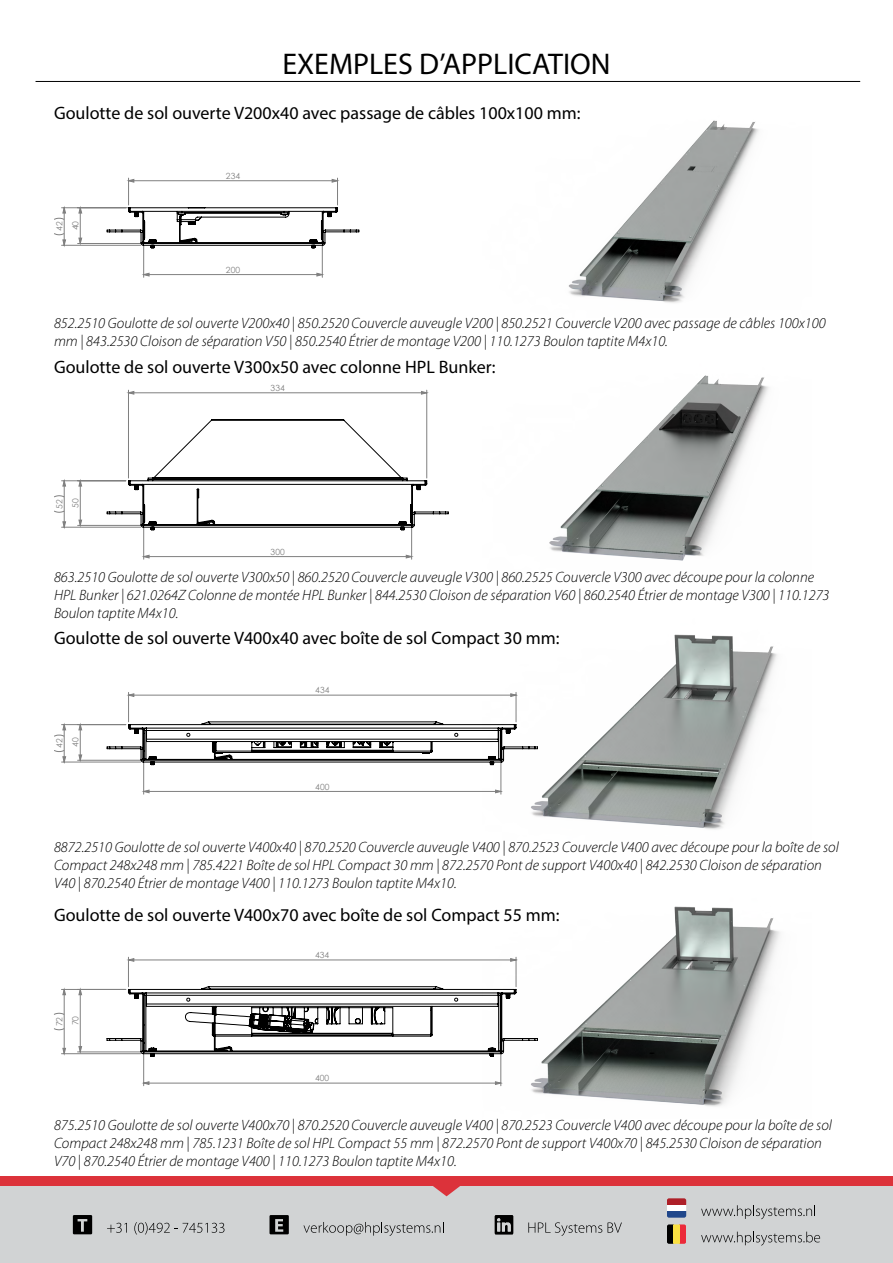
<style>
.page{position:relative;width:893px;height:1263px;background:#fff}
.page>*{position:absolute;margin:0;border:0;box-sizing:border-box;transform-origin:0 0}
.t1{font:30px "Myriad Pro";color:#000}
.t2{font:18px "Myriad Pro";color:#000}
.t3{font:italic 300 15px/18px "Myriad Pro";color:#000}
.t4{font:8.55px/16px "Century Gothic";color:#808080}
</style>
<div class="page">
<div style="left:0;top:1181px;width:893px;height:82px;background:#d1d3d4"></div>
<hr style="left:36px;top:81px;width:824px;height:1px;background:#000">
<svg style="left:0;top:1177px;width:893px;height:19px"></svg>
<img style="left:494px;top:1215px;width:20px;height:20px">
<svg style="left:528px;top:1222px;width:94px;height:14px"></svg>
<svg style="left:73px;top:1215px;width:19px;height:19px"></svg>
<svg style="left:107px;top:1223px;width:20px;height:10px"></svg>
<svg style="left:134px;top:1222px;width:90px;height:12px"></svg>
<svg style="left:269px;top:1215px;width:20px;height:19px"></svg>
<svg style="left:303px;top:1222px;width:141px;height:14px"></svg>
<div style="left:667px;top:1211px;width:19px;height:7px;background:#20478b"></div>
<div style="left:667px;top:1205px;width:19px;height:6px;background:#fff"></div>
<div style="left:667px;top:1198px;width:19px;height:7px;background:#ae1f28"></div>
<div style="left:667px;top:1224px;width:6px;height:20px;background:#000"></div>
<div style="left:680px;top:1224px;width:6px;height:20px;background:#ec2a3a"></div>
<div style="left:673px;top:1224px;width:7px;height:20px;background:#fae042"></div>
<svg style="left:701px;top:1205px;width:114px;height:14px"></svg>
<svg style="left:701px;top:1231px;width:119px;height:14px"></svg>
<svg style="left:54px;top:178px;width:306px;height:99px"></svg>
<img style="left:495px;top:634px;width:282px;height:196px">
<img style="left:549px;top:375px;width:220px;height:186px">
<img style="left:568px;top:120px;width:191px;height:183px">
<img style="left:500px;top:906px;width:280px;height:201px">
<svg style="left:54px;top:391px;width:370px;height:167px"></svg>
<hr style="left:143px;top:527px;width:1px;height:32px;background:#808080">
<hr style="left:411px;top:527px;width:1px;height:32px;background:#808080">
<hr style="left:128px;top:392px;width:299px;height:1px;background:#808080">
<hr style="left:426px;top:390px;width:1px;height:88px;background:#808080">
<hr style="left:128px;top:390px;width:1px;height:88px;background:#808080">
<hr style="left:64px;top:481px;width:1px;height:46px;background:#808080">
<hr style="left:62px;top:480px;width:64px;height:1px;background:#808080">
<hr style="left:62px;top:527px;width:79px;height:1px;background:#808080">
<hr style="left:80px;top:481px;width:1px;height:44px;background:#808080">
<hr style="left:78px;top:525px;width:63px;height:1px;background:#808080">
<svg style="left:144px;top:555px;width:268px;height:3px"></svg>
<svg style="left:106px;top:419px;width:343px;height:112px"></svg>
<svg style="left:54px;top:693px;width:463px;height:100px"></svg>
<hr style="left:144px;top:791px;width:357px;height:1px;background:#808080">
<hr style="left:143px;top:761px;width:1px;height:33px;background:#808080">
<hr style="left:501px;top:761px;width:1px;height:33px;background:#808080">
<hr style="left:129px;top:695px;width:387px;height:1px;background:#808080">
<hr style="left:516px;top:692px;width:1px;height:30px;background:#808080">
<hr style="left:128px;top:692px;width:1px;height:30px;background:#808080">
<hr style="left:80px;top:725px;width:1px;height:35px;background:#808080">
<hr style="left:78px;top:760px;width:63px;height:1px;background:#808080">
<hr style="left:64px;top:725px;width:1px;height:37px;background:#808080">
<hr style="left:62px;top:762px;width:79px;height:1px;background:#808080">
<hr style="left:62px;top:724px;width:64px;height:1px;background:#808080">
<svg style="left:495px;top:790px;width:6px;height:3px"></svg>
<svg style="left:106px;top:721px;width:432px;height:45px"></svg>
<svg style="left:54px;top:958px;width:463px;height:127px"></svg>
<hr style="left:144px;top:1083px;width:357px;height:1px;background:#808080">
<hr style="left:143px;top:1053px;width:1px;height:33px;background:#808080">
<hr style="left:501px;top:1053px;width:1px;height:33px;background:#808080">
<hr style="left:128px;top:960px;width:388px;height:1px;background:#808080">
<hr style="left:516px;top:957px;width:1px;height:30px;background:#808080">
<hr style="left:128px;top:957px;width:1px;height:30px;background:#808080">
<hr style="left:64px;top:989px;width:1px;height:65px;background:#808080">
<hr style="left:61px;top:989px;width:65px;height:1px;background:#808080">
<hr style="left:61px;top:1053px;width:80px;height:1px;background:#808080">
<hr style="left:80px;top:989px;width:1px;height:63px;background:#808080">
<hr style="left:78px;top:1052px;width:63px;height:1px;background:#808080">
<svg style="left:79px;top:1046px;width:3px;height:6px"></svg>
<svg style="left:106px;top:986px;width:432px;height:71px"></svg>
<h1 class="t1" style="left:282px;top:45px;width:330px">EXEMPLES D’APPLICATION</h1>
<p class="t2" style="left:54px;top:102px;width:528px">Goulotte de sol ouverte V200x40 avec passage de câbles 100x100 mm:</p>
<p class="t4" style="left:51px;top:231px;width:12px;rotate:-90deg">42<br>40</p>
<p class="t4" style="left:226px;top:168px;width:16px">234</p>
<p class="t4" style="left:226px;top:261px;width:16px">200</p>
<p class="t3" style="left:54px;top:313px;width:773px">852.2510 Goulotte de sol ouverte V200x40 | 850.2520 Couvercle auveugle V200 | 850.2521 Couvercle V200 avec passage de câbles 100x100 mm | 843.2530 Cloison de séparation V50 | 850.2540 Étrier de montage V200 | 110.1273 Boulon taptite M4x10.</p>
<p class="t2" style="left:54px;top:356px;width:443px">Goulotte de sol ouverte V300x50 avec colonne HPL Bunker:</p>
<p class="t4" style="left:51px;top:509px;width:12px;rotate:-90deg">52<br>50</p>
<p class="t4" style="left:271px;top:380px;width:16px">334</p>
<p class="t4" style="left:271px;top:543px;width:16px">300</p>
<p class="t3" style="left:54px;top:568px;width:777px">863.2510 Goulotte de sol ouverte V300x50 | 860.2520 Couvercle auveugle V300 | 860.2525 Couvercle V300 avec découpe pour la colonne<br>HPL Bunker | 621.0264Z Colonne de montée HPL Bunker | 844.2530 Cloison de séparation V60 | 860.2540 Étrier de montage V300 | 110.1273<br>Boulon taptite M4x10.</p>
<p class="t2" style="left:54px;top:626px;width:507px">Goulotte de sol ouverte V400x40 avec boîte de sol Compact 30 mm:</p>
<p class="t4" style="left:51px;top:748px;width:12px;rotate:-90deg">42<br>40</p>
<p class="t4" style="left:315px;top:682px;width:16px">434</p>
<p class="t4" style="left:315px;top:778px;width:16px">400</p>
<p class="t3" style="left:54px;top:838px;width:786px">8872.2510 Goulotte de sol ouverte V400x40 | 870.2520 Couvercle auveugle V400 | 870.2523 Couvercle V400 avec découpe pour la boîte de sol<br>Compact 248x248 mm | 785.4221 Boîte de sol HPL Compact 30 mm | 872.2570 Pont de support V400x40 | 842.2530 Cloison de séparation<br>V40 | 870.2540 Étrier de montage V400 | 110.1273 Boulon taptite M4x10.</p>
<p class="t2" style="left:54px;top:904px;width:507px">Goulotte de sol ouverte V400x70 avec boîte de sol Compact 55 mm:</p>
<p class="t4" style="left:51px;top:1026px;width:12px;rotate:-90deg">72<br>70</p>
<p class="t4" style="left:315px;top:947px;width:16px">434</p>
<p class="t4" style="left:315px;top:1070px;width:16px">400</p>
<p class="t3" style="left:54px;top:1116px;width:779px">875.2510 Goulotte de sol ouverte V400x70 | 870.2520 Couvercle auveugle V400 | 870.2523 Couvercle V400 avec découpe pour la boîte de sol<br>Compact 248x248 mm | 785.1231 Boîte de sol HPL Compact 55 mm | 872.2570 Pont de support V400x70 | 845.2530 Cloison de séparation<br>V70 | 870.2540 Étrier de montage V400 | 110.1273 Boulon taptite M4x10.</p>
</div>
